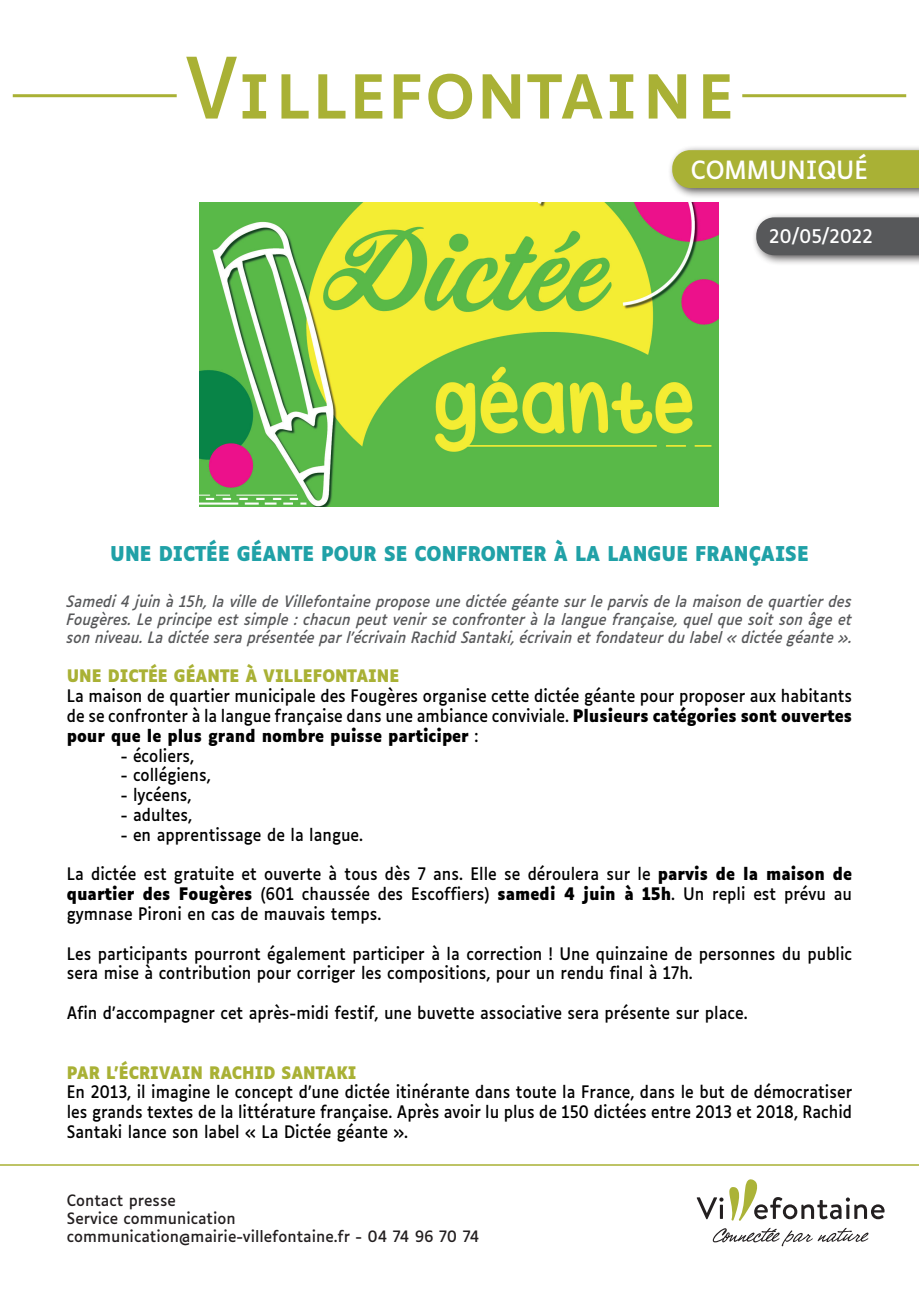
<style>
.page{position:relative;width:919px;height:1289px;background:#fff}
.page>*{position:absolute;margin:0;border:0;box-sizing:border-box;transform-origin:0 0}
.t1{font:81px "Luciole";color:#a9b135}
.t2{font:24px "Luciole";color:#fff}
.t3{font:700 19.5px "Luciole";color:#20a1a7;scale:.93 1}
.t4{font:18px "Luciole";letter-spacing:-.01em;color:#fff}
.t5{font:16.5px/19.8px "Luciole";color:#000;text-align:justify;scale:.93 1}
.t6{font:700 16.5px "Luciole";color:#a9b135;scale:.93 1}
.t7{font:italic 15px/18px "Luciole";color:#57585a;text-align:justify;scale:.93 1}
.t8{font:15px/18px "Luciole";color:#231f20}
.s1{font-weight:700}
</style>
<div class="page">
<hr style="left:13px;top:94px;width:164px;height:3px;background:#a9b135">
<hr style="left:742px;top:94px;width:164px;height:3px;background:#a9b135">
<hr style="left:0;top:1164px;width:918px;height:1px;background:#a9b135">
<svg style="left:696px;top:1197px;width:27px;height:22px"></svg>
<svg style="left:729px;top:1179px;width:155px;height:41px"></svg>
<svg style="left:712px;top:1227px;width:156px;height:19px"></svg>
<img style="left:199px;top:202px;width:519px;height:304px">
<div style="left:751px;top:212px;width:167px;height:55px;background:#231f20;opacity:.75"></div>
<div style="left:756px;top:217px;width:162px;height:38px;background:#57585a"></div>
<div style="left:667px;top:145px;width:251px;height:54px;background:#231f20;opacity:.75"></div>
<div style="left:672px;top:150px;width:246px;height:38px;background:#a9b135"></div>
<h1 class="t1" style="left:184px;top:15px;width:553px">Villefontaine</h1>
<h2 class="t2" style="left:690px;top:148px;width:179px">COMMUNIQUÉ</h2>
<p class="t4" style="left:769px;top:220px;width:105px">20/05/2022</p>
<p class="t3" style="left:110px;top:542px;width:752px">UNE DICTÉE GÉANTE POUR SE CONFRONTER À LA LANGUE FRANÇAISE</p>
<p class="t7" style="left:67px;top:591px;width:846px">Samedi 4 juin à 15h, la ville de Villefontaine propose une dictée géante sur le parvis de la maison de quartier des Fougères. Le principe est simple : chacun peut venir se confronter à la langue française, quel que soit son âge et son niveau. La dictée sera présentée par l’écrivain Rachid Santaki, écrivain et fondateur du label « dictée géante ».</p>
<p class="t6" style="left:67px;top:667px;width:359px">UNE DICTÉE GÉANTE À VILLEFONTAINE</p>
<p class="t5" style="left:67px;top:684px;width:846px">La maison de quartier municipale des Fougères organise cette dictée géante pour proposer aux habitants de se confronter à la langue française dans une ambiance conviviale. <span class="s1">Plusieurs catégories sont ouvertes pour que le plus grand nombre puisse participer</span> :</p>
<p class="t5" style="left:121px;top:744px;width:80px">- écoliers,</p>
<p class="t5" style="left:121px;top:764px;width:98px">- collégiens,</p>
<p class="t5" style="left:121px;top:783px;width:77px">- lycéens,</p>
<p class="t5" style="left:121px;top:803px;width:78px">- adultes,</p>
<p class="t5" style="left:121px;top:823px;width:262px">- en apprentissage de la langue.</p>
<p class="t5" style="left:67px;top:863px;width:846px">La dictée est gratuite et ouverte à tous dès 7 ans. Elle se déroulera sur le <span class="s1">parvis de la maison de quartier des Fougères</span> (601 chaussée des Escoffiers) <span class="s1">samedi 4 juin à 15h</span>. Un repli est prévu au gymnase Pironi en cas de mauvais temps.</p>
<p class="t5" style="left:67px;top:942px;width:846px">Les participants pourront également participer à la correction ! Une quinzaine de personnes du public sera mise à contribution pour corriger les compositions, pour un rendu final à 17h.</p>
<p class="t5" style="left:67px;top:1001px;width:733px">Afin d’accompagner cet après-midi festif, une buvette associative sera présente sur place.</p>
<p class="t6" style="left:67px;top:1063px;width:313px">PAR L’ÉCRIVAIN RACHID SANTAKI</p>
<p class="t5" style="left:67px;top:1080px;width:846px">En 2013, il imagine le concept d’une dictée itinérante dans toute la France, dans le but de démocratiser les grands textes de la littérature française. Après avoir lu plus de 150 dictées entre 2013 et 2018, Rachid Santaki lance son label « La Dictée géante ».</p>
<p class="t8" style="left:67px;top:1189px;width:414px">Contact presse<br>Service communication communication@mairie-villefontaine.fr - 04 74 96 70 74</p>
</div>
